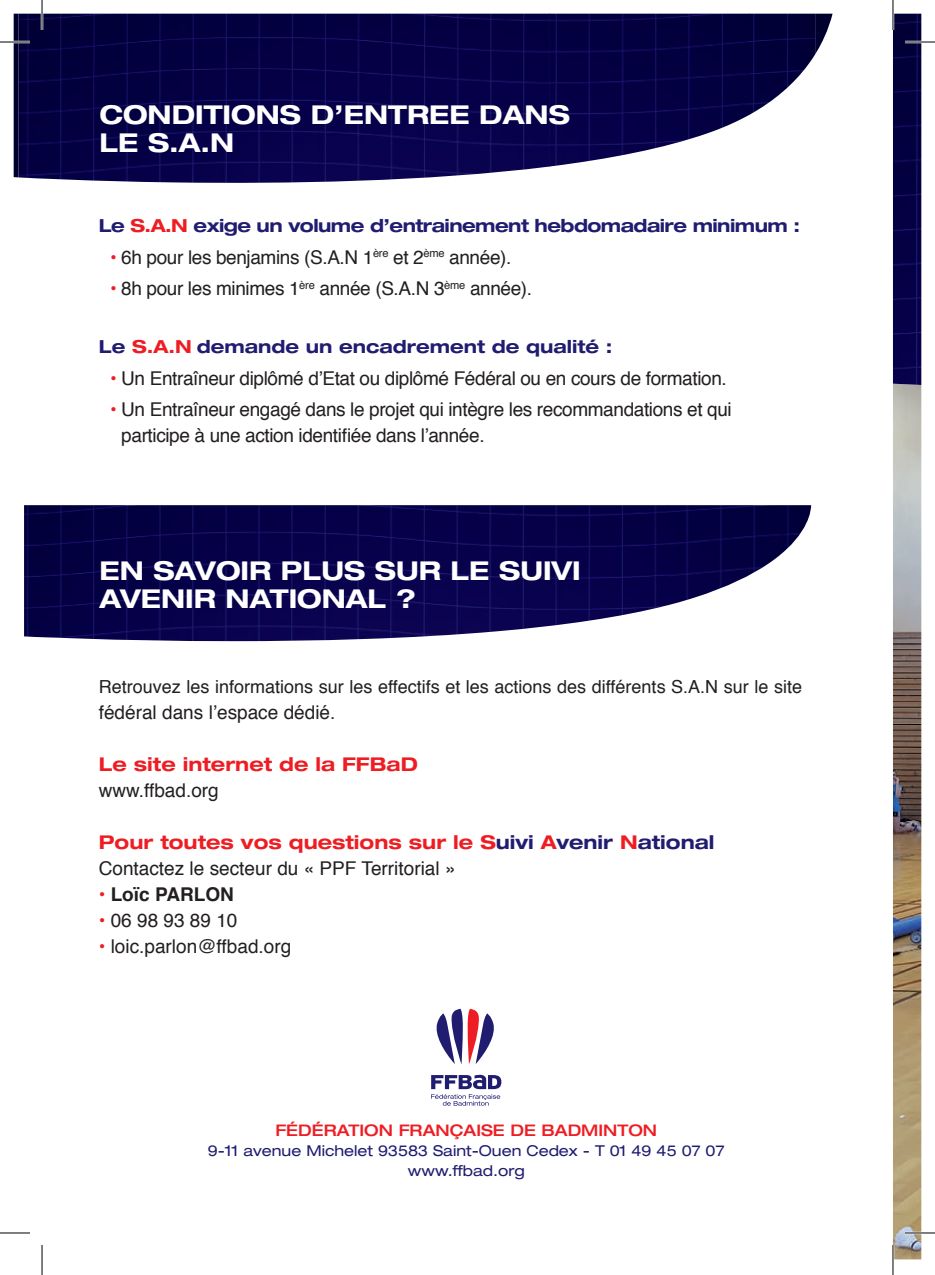
<style>
.page{position:relative;width:935px;height:1275px;background:#fff}
.page>*{position:absolute;margin:0;border:0;box-sizing:border-box;transform-origin:0 0}
.t1{font:700 expanded 26px/28px "Helvetica Neue LT Std";color:#fff}
.t2{font:19px/26px "Helvetica";letter-spacing:-.02em;color:#231f20}
.t3{font:19px "Helvetica";color:#231f20}
.t4{font:700 expanded 19px "Helvetica Neue LT Std";color:#ee1d23}
.t5{font:700 19px "Helvetica";color:#231f20}
.t6{font:18px "Helvetica";color:#231f20}
.t7{font:700 expanded 18px "Helvetica Neue LT Std";letter-spacing:-.03em;color:#201c70}
.t8{font:700 expanded 18px "Helvetica Neue LT Std";color:#201c70}
.t9{font:500 expanded 16px "Helvetica Neue LT Std";color:#ee1d23}
.t10{font:expanded 15px/20px "Helvetica Neue LT Std";color:#201c70;text-align:center}
.s1{color:#ee1d23}
.s2{color:#201c70}
.s3{font-weight:700;color:#ee1d23}
</style>
<div class="page">
<img style="left:893px;top:385px;width:28px;height:874px">
<img style="left:893px;top:14px;width:28px;height:371px">
<svg style="left:14px;top:14px;width:818px;height:164px"></svg>
<img style="left:19px;top:14px;width:531px;height:169px">
<img style="left:549px;top:14px;width:200px;height:152px">
<img style="left:748px;top:14px;width:67px;height:101px">
<svg style="left:431px;top:1074px;width:70px;height:31px"></svg>
<svg style="left:436px;top:1009px;width:58px;height:55px"></svg>
<img style="left:24px;top:505px;width:644px;height:136px">
<img style="left:668px;top:505px;width:143px;height:100px">
<hr style="left:0;top:41px;width:30px;height:2px;background:#fff">
<hr style="left:904px;top:41px;width:30px;height:2px;background:#fff">
<hr style="left:904px;top:1231px;width:30px;height:3px;background:#fff">
<hr style="left:41px;top:0;width:2px;height:30px;background:#fff">
<hr style="left:891px;top:0;width:3px;height:30px;background:#fff">
<hr style="left:891px;top:1245px;width:3px;height:30px;background:#fff">
<hr style="left:0;top:42px;width:30px;height:1px;background:#000">
<hr style="left:904px;top:42px;width:30px;height:1px;background:#000">
<hr style="left:0;top:1232px;width:30px;height:1px;background:#000">
<hr style="left:904px;top:1232px;width:30px;height:1px;background:#000">
<hr style="left:42px;top:0;width:1px;height:30px;background:#000">
<hr style="left:42px;top:1245px;width:1px;height:30px;background:#000">
<hr style="left:892px;top:0;width:1px;height:30px;background:#000">
<hr style="left:892px;top:1245px;width:1px;height:30px;background:#000">
<h1 class="t1" style="left:99px;top:100px;width:472px">CONDITIONS D’ENTREE DANS<br>LE S.A.N</h1>
<p class="t7" style="left:99px;top:214px;width:702px">Le <span class="s1">S.A.N</span> exige un volume d’entrainement hebdomadaire minimum :</p>
<p class="t2" style="left:110px;top:245px;width:403px"><span class="s1">•</span> 6h pour les benjamins (S.A.N 1<sup>ère</sup> et 2<sup>ème</sup> année).</p>
<p class="t2" style="left:110px;top:276px;width:423px"><span class="s1">•</span> 8h pour les minimes 1<sup>ère</sup> année (S.A.N 3<sup>ème</sup> année).</p>
<p class="t8" style="left:99px;top:335px;width:515px">Le <span class="s1">S.A.N</span> demande un encadrement de qualité :</p>
<p class="t2" style="left:110px;top:366px;width:618px"><span class="s1">•</span> Un Entraîneur diplômé d’Etat ou diplômé Fédéral ou en cours de formation.</p>
<p class="t2" style="left:121px;top:397px;width:612px;text-indent:-11px"><span class="s1">•</span> Un Entraîneur engagé dans le projet qui intègre les recommandations et qui participe à une action identifiée dans l’année.</p>
<h1 class="t1" style="left:99px;top:556px;width:483px">EN SAVOIR PLUS SUR LE SUIVI<br>AVENIR NATIONAL ?</h1>
<p class="t6" style="left:99px;top:673px;width:704px">Retrouvez les informations sur les effectifs et les actions des différents S.A.N sur le site</p>
<p class="t3" style="left:99px;top:698px;width:238px">fédéral dans l’espace dédié.</p>
<p class="t4" style="left:99px;top:752px;width:320px">Le site internet de la FFBaD</p>
<p class="t3" style="left:99px;top:776px;width:122px">www.ffbad.org</p>
<p class="t4" style="left:99px;top:830px;width:617px">Pour toutes vos questions sur le S<span class="s2">uivi</span> A<span class="s2">venir</span> N<span class="s2">ational</span></p>
<p class="t3" style="left:99px;top:853px;width:358px">Contactez le secteur du « PPF Territorial »</p>
<p class="t5" style="left:99px;top:879px;width:137px"><span class="s1">•</span> Loïc PARLON</p>
<p class="t2" style="left:99px;top:908px;width:140px"><span class="s3">•</span> 06 98 93 89 10</p>
<p class="t3" style="left:99px;top:931px;width:194px"><span class="s3">•</span> loic.parlon@ffbad.org</p>
<p class="t9" style="left:275px;top:1120px;width:383px">FÉDÉRATION FRANÇAISE DE BADMINTON</p>
<p class="t10" style="left:208px;top:1140px;width:518px">9-11 avenue Michelet 93583 Saint-Ouen Cedex - T 01 49 45 07 07 www.ffbad.org</p>
</div>
